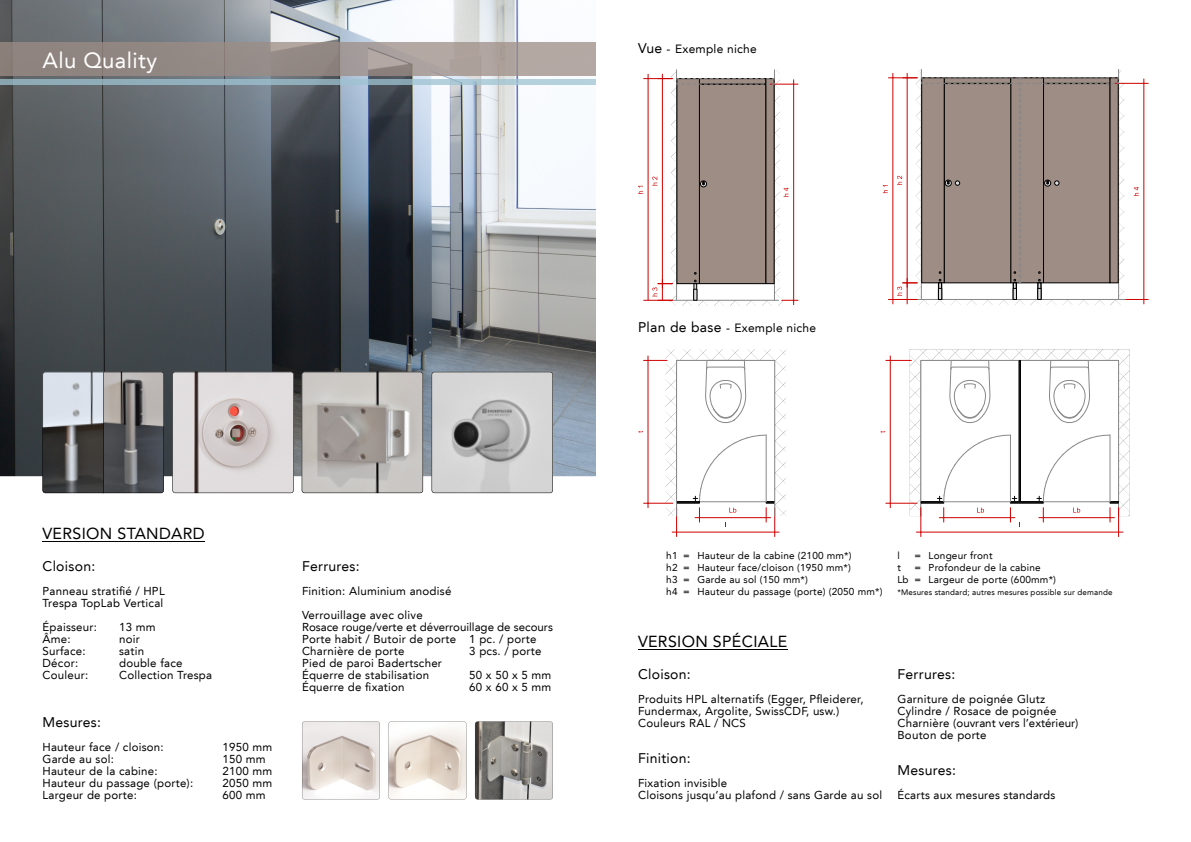
<style>
.page{position:relative;width:1191px;height:842px;background:#fff}
.page>*{position:absolute;margin:0;border:0;box-sizing:border-box;transform-origin:0 0}
.t1{font:22px "Avenir LT";letter-spacing:.02em;color:#fff}
.t2{font:16px "Avenir LT";letter-spacing:.02em;color:#000}
.t3{font:14px "Avenir LT";letter-spacing:.02em;color:#000}
.t4{font:12px "Avenir LT";letter-spacing:.02em;color:#000}
.t5{font:11.5px/12px "Avenir LT";letter-spacing:.02em;color:#000}
.t6{font:11.5px "Avenir LT";letter-spacing:.32em;color:#000}
.t7{font:10px/12px "Avenir LT";letter-spacing:.02em;color:#000}
.t8{font:8px "Avenir LT";letter-spacing:.02em;color:#000}
.s1{font-size:14px}
</style>
<div class="page">
<hr style="left:638px;top:649px;width:149px;height:1px;background:#000">
<hr style="left:676px;top:70px;width:1px;height:230px;background:#888">
<hr style="left:774px;top:70px;width:1px;height:230px;background:#888">
<svg style="left:638px;top:71px;width:160px;height:234px"></svg>
<svg style="left:638px;top:349px;width:148px;height:187px"></svg>
<svg style="left:880px;top:349px;width:250px;height:187px"></svg>
<hr style="left:921px;top:70px;width:1px;height:229px;background:#888">
<hr style="left:1118px;top:70px;width:1px;height:229px;background:#888">
<svg style="left:882px;top:71px;width:266px;height:234px"></svg>
<hr style="left:43px;top:541px;width:162px;height:1px;background:#000">
<svg style="left:302px;top:721px;width:78px;height:78px"></svg>
<svg style="left:388px;top:721px;width:78px;height:78px"></svg>
<svg style="left:475px;top:721px;width:78px;height:78px;background:#9c9a97"></svg>
<img style="left:0;top:0;width:595px;height:476px">
<svg style="left:302px;top:372px;width:121px;height:121px;background:#b6b3af"></svg>
<svg style="left:431px;top:372px;width:122px;height:121px;background:#c3c3c3"></svg>
<svg style="left:172px;top:372px;width:122px;height:121px;background:#d1cbcb"></svg>
<svg style="left:43px;top:372px;width:121px;height:121px;background:#7a7a7d"></svg>
<div style="left:0;top:43px;width:595px;height:33px;background:#9d8d85;opacity:.75"></div>
<div style="left:0;top:79px;width:595px;height:5px;background:#9ec3d2;opacity:.75"></div>
<h1 class="t1" style="left:43px;top:47px;width:116px">Alu Quality</h1>
<p class="t4" style="left:638px;top:42px;width:120px"><span class="s1">Vue</span> - Exemple niche</p>
<h2 class="t2" style="left:43px;top:524px;width:164px">VERSION STANDARD</h2>
<p class="t3" style="left:43px;top:558px;width:54px">Cloison:</p>
<p class="t5" style="left:43px;top:585px;width:124px">Panneau stratifié / HPL<br>Trespa TopLab Vertical</p>
<p class="t5" style="left:43px;top:621px;width:56px">Épaisseur:</p>
<p class="t5" style="left:119px;top:621px;width:38px">13 mm</p>
<p class="t5" style="left:43px;top:633px;width:30px">Âme:</p>
<p class="t5" style="left:119px;top:633px;width:22px">noir</p>
<p class="t5" style="left:43px;top:645px;width:45px">Surface:</p>
<p class="t5" style="left:119px;top:645px;width:26px">satin</p>
<p class="t5" style="left:43px;top:657px;width:37px">Décor:</p>
<p class="t5" style="left:119px;top:657px;width:65px">double face</p>
<p class="t5" style="left:43px;top:669px;width:47px">Couleur:</p>
<p class="t5" style="left:119px;top:669px;width:94px">Collection Trespa</p>
<p class="t3" style="left:43px;top:714px;width:60px">Mesures:</p>
<p class="t5" style="left:43px;top:741px;width:123px">Hauteur face / cloison:</p>
<p class="t5" style="left:223px;top:741px;width:51px">1950 mm</p>
<p class="t5" style="left:43px;top:753px;width:73px">Garde au sol:</p>
<p class="t5" style="left:223px;top:753px;width:45px">150 mm</p>
<p class="t5" style="left:43px;top:765px;width:117px">Hauteur de la cabine:</p>
<p class="t5" style="left:223px;top:765px;width:51px">2100 mm</p>
<p class="t5" style="left:43px;top:777px;width:152px">Hauteur du passage (porte):</p>
<p class="t5" style="left:223px;top:777px;width:51px">2050 mm</p>
<p class="t5" style="left:43px;top:789px;width:96px">Largeur de porte:</p>
<p class="t5" style="left:223px;top:789px;width:45px">600 mm</p>
<p class="t3" style="left:302px;top:558px;width:59px">Ferrures:</p>
<p class="t5" style="left:302px;top:579px;width:151px;line-height:24px">Finition: Aluminium anodisé<br>Verrouillage avec olive</p>
<p class="t5" style="left:302px;top:621px;width:252px">Rosace rouge/verte et déverrouillage de secours<br>Porte habit / Butoir de porte 1 pc. / porte<br>Charnière de porte</p>
<p class="t5" style="left:469px;top:645px;width:74px">3 pcs. / porte</p>
<p class="t5" style="left:302px;top:657px;width:141px">Pied de paroi Badertscher<br>Équerre de stabilisation</p>
<p class="t6" style="left:469px;top:668px;width:84px">50x50x5mm</p>
<p class="t5" style="left:302px;top:681px;width:104px">Équerre de fixation</p>
<p class="t6" style="left:469px;top:680px;width:84px">60x60x5mm</p>
<p class="t4" style="left:638px;top:321px;width:180px"><span class="s1">Plan de base</span> - Exemple niche</p>
<p class="t7" style="left:666px;top:550px;width:218px">h1 = Hauteur de la cabine (2100 mm*)<br>h2 = Hauteur face/cloison (1950 mm*)<br>h3 = Garde au sol (150 mm*)<br>h4 = Hauteur du passage (porte) (2050 mm*)</p>
<p class="t7" style="left:897px;top:550px;width:4px">l</p>
<p class="t7" style="left:914px;top:550px;width:80px">= Longeur front</p>
<p class="t7" style="left:897px;top:562px;width:160px;text-align:center">= Profondeur de la cabine<br>Lb = Largeur de porte (600mm*)</p>
<p class="t8" style="left:897px;top:588px;width:217px">*Mesures standard; autres mesures possible sur demande</p>
<p class="t7" style="left:897px;top:562px;width:5px">t</p>
<h2 class="t2" style="left:638px;top:632px;width:151px">VERSION SPÉCIALE</h2>
<p class="t3" style="left:638px;top:666px;width:54px">Cloison:</p>
<p class="t5" style="left:638px;top:693px;width:227px">Produits HPL alternatifs (Egger, Pfleiderer,<br>Fundermax, Argolite, SwissCDF, usw.)<br>Couleurs RAL / NCS</p>
<p class="t3" style="left:638px;top:750px;width:54px">Finition:</p>
<p class="t5" style="left:638px;top:777px;width:246px">Fixation invisible<br>Cloisons jusqu’au plafond / sans Garde au sol</p>
<p class="t3" style="left:897px;top:666px;width:59px">Ferrures:</p>
<p class="t5" style="left:897px;top:693px;width:182px">Garniture de poignée Glutz<br>Cylindre / Rosace de poignée<br>Charnière (ouvrant vers l’extérieur)<br>Bouton de porte</p>
<p class="t3" style="left:897px;top:762px;width:60px">Mesures:</p>
<p class="t5" style="left:897px;top:789px;width:159px">Écarts aux mesures standards</p>
</div>
